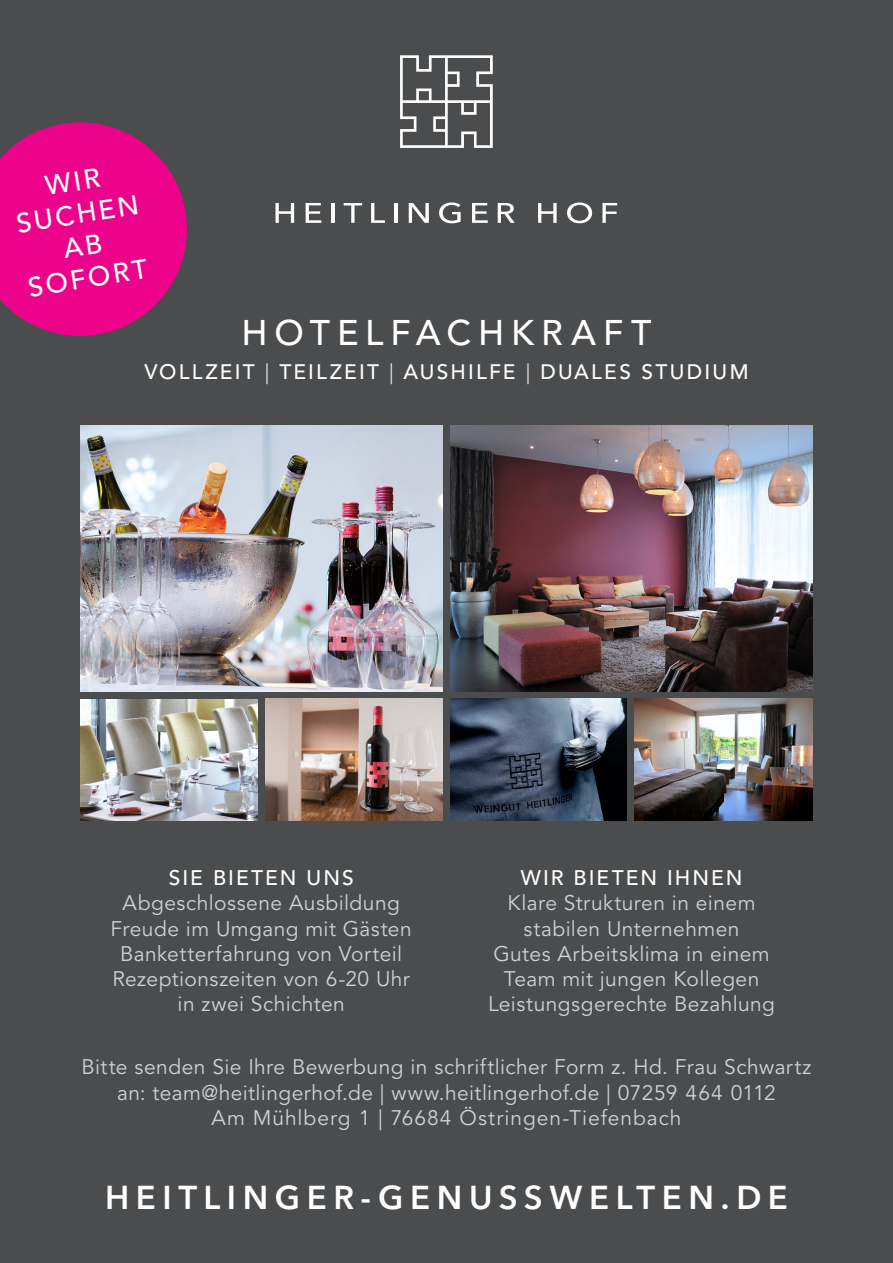
<style>
.page{position:relative;width:893px;height:1263px;background:#4b4c4d}
.page>*{position:absolute;margin:0;border:0;box-sizing:border-box;transform-origin:0 0}
.t1{font:500 35.4px "Avenir LT Std";letter-spacing:.19em;color:#fff}
.t2{font:600 32.85px "Avenir Next LT Pro";letter-spacing:.2em;color:#fff}
.t3{font:500 27px/32.4px "Avenir LT Std";color:#fff;text-align:center}
.t4{font:21px/25.2px "Avenir LT Std";letter-spacing:.02em;color:#d1d2d4;text-align:center}
.t5{font:21px "Avenir LT Std";letter-spacing:.045em;color:#d1d2d4}
.t6{font:500 21px "Avenir LT Std";letter-spacing:.095em;color:#fff}
.t7{font:500 20.85px "Avenir LT Std";letter-spacing:.105em;color:#fff}
.s1{font-weight:300}
</style>
<div class="page">
<img style="left:80px;top:426px;width:362px;height:265px">
<img style="left:80px;top:699px;width:177px;height:121px">
<img style="left:265px;top:699px;width:177px;height:121px">
<img style="left:450px;top:699px;width:177px;height:121px">
<img style="left:634px;top:699px;width:179px;height:121px">
<img style="left:450px;top:426px;width:363px;height:265px">
<svg style="left:275px;top:203px;width:19px;height:20px"></svg>
<svg style="left:306px;top:203px;width:15px;height:20px"></svg>
<hr style="left:331px;top:203px;width:4px;height:20px;background:#fff">
<svg style="left:344px;top:203px;width:18px;height:20px"></svg>
<svg style="left:371px;top:203px;width:14px;height:20px"></svg>
<hr style="left:394px;top:203px;width:3px;height:20px;background:#fff">
<svg style="left:409px;top:203px;width:20px;height:20px"></svg>
<svg style="left:439px;top:202px;width:22px;height:21px"></svg>
<svg style="left:472px;top:203px;width:16px;height:20px"></svg>
<svg style="left:498px;top:203px;width:17px;height:20px"></svg>
<svg style="left:538px;top:203px;width:19px;height:20px"></svg>
<svg style="left:567px;top:202px;width:25px;height:21px"></svg>
<svg style="left:602px;top:203px;width:15px;height:20px"></svg>
<svg style="left:400px;top:55px;width:93px;height:93px"></svg>
<svg style="left:0;top:122px;width:187px;height:214px"></svg>
<p class="t3" style="left:9px;top:176px;width:125px;rotate:-9deg">WIR<br>SUCHEN<br>AB<br>SOFORT</p>
<p class="t1" style="left:241px;top:312px;width:411px">HOTELFACHKRAFT</p>
<p class="t7" style="left:144px;top:359px;width:606px">VOLLZEIT <span class="s1">|</span> TEILZEIT <span class="s1">|</span> AUSHILFE <span class="s1">|</span> DUALES STUDIUM</p>
<p class="t6" style="left:169px;top:866px;width:186px">SIE BIETEN UNS</p>
<p class="t4" style="left:123px;top:891px;width:279px">Abgeschlossene Ausbildung</p>
<p class="t4" style="left:111px;top:916px;width:303px">Freude im Umgang mit Gästen</p>
<p class="t4" style="left:120px;top:941px;width:283px">Banketterfahrung von Vorteil</p>
<p class="t4" style="left:113px;top:967px;width:299px">Rezeptionszeiten von 6-20 Uhr in zwei Schichten</p>
<p class="t6" style="left:521px;top:866px;width:223px">WIR BIETEN IHNEN</p>
<p class="t4" style="left:508px;top:891px;width:249px">Klare Strukturen in einem stabilen Unternehmen</p>
<p class="t4" style="left:493px;top:941px;width:278px">Gutes Arbeitsklima in einem<br>Team mit jungen Kollegen</p>
<p class="t4" style="left:488px;top:992px;width:289px">Leistungsgerechte Bezahlung</p>
<p class="t4" style="left:82px;top:1055px;width:731px">Bitte senden Sie Ihre Bewerbung in schriftlicher Form z. Hd. Frau Schwartz an: team@heitlingerhof.de | www.heitlingerhof.de | 07259 464 0112</p>
<p class="t5" style="left:211px;top:1105px;width:472px">Am Mühlberg 1 | 76684 Östringen-Tiefenbach</p>
<p class="t2" style="left:105px;top:1178px;width:684px">HEITLINGER-GENUSSWELTEN.DE</p>
</div>
